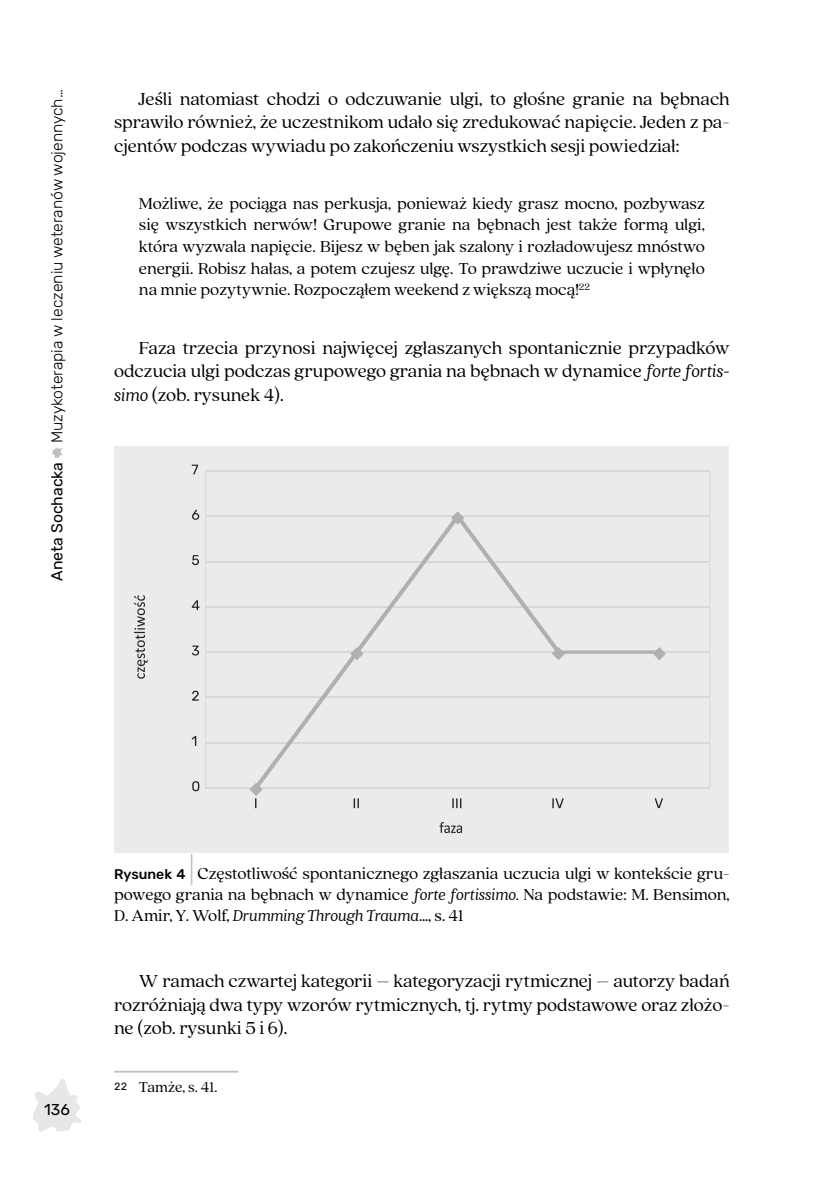
<style>
.page{position:relative;width:819px;height:1181px;background:#fff}
.page>*{position:absolute;margin:0;border:0;box-sizing:border-box;transform-origin:0 0}
.t1{font:19.25px/23.4px "Quincy CF";color:#000;text-align:justify}
.t2{font:17.5px/21.7px "Quincy CF";color:#000;text-align:justify}
.t3{font:300 15.75px "Rubik";color:#000}
.t4{font:15.75px "Quincy CF";color:#000}
.t5{font:15.75px "Rubik";color:#000}
.s1{font-weight:400}
.s2{font-style:italic}
.s3{font-family:"Rubik";font-weight:500;font-size:14px}
.s4{font-family:"Rubik";font-weight:500;font-size:28px;color:#bcbec0}
.s5{font-family:"Rubik";font-size:10.5px}
</style>
<div class="page">
<svg style="left:52px;top:447px;width:10px;height:11px"></svg>
<svg style="left:33px;top:1078px;width:48px;height:54px"></svg>
<hr style="left:114px;top:1071px;width:124px;height:1px;background:#bcbec0">
<div style="left:114px;top:446px;width:614px;height:407px;background:#ebebeb"></div>
<svg style="left:205px;top:471px;width:505px;height:317px"></svg>
<hr style="left:206px;top:742px;width:503px;height:1px;background:#d8d8d8">
<hr style="left:206px;top:697px;width:503px;height:1px;background:#d8d8d8">
<hr style="left:206px;top:651px;width:503px;height:2px;background:#d8d8d8">
<hr style="left:206px;top:606px;width:503px;height:1px;background:#d8d8d8">
<hr style="left:206px;top:561px;width:503px;height:1px;background:#d8d8d8">
<hr style="left:206px;top:516px;width:503px;height:1px;background:#d8d8d8">
<hr style="left:206px;top:470px;width:503px;height:2px;background:#d8d8d8">
<hr style="left:206px;top:787px;width:503px;height:1px;background:#d8d8d8">
<svg style="left:250px;top:512px;width:415px;height:296px"></svg>
<svg style="left:192px;top:781px;width:7px;height:10px"></svg>
<svg style="left:192px;top:736px;width:4px;height:10px"></svg>
<svg style="left:192px;top:690px;width:7px;height:10px"></svg>
<svg style="left:192px;top:645px;width:7px;height:10px"></svg>
<svg style="left:192px;top:600px;width:7px;height:10px"></svg>
<svg style="left:192px;top:555px;width:7px;height:10px"></svg>
<svg style="left:192px;top:510px;width:7px;height:10px"></svg>
<svg style="left:192px;top:464px;width:6px;height:10px"></svg>
<svg style="left:439px;top:822px;width:23px;height:11px"></svg>
<svg style="left:134px;top:595px;width:14px;height:83px"></svg>
<p class="t3" style="left:46px;top:581px;width:493px;rotate:-90deg"><span class="s1">Aneta Sochacka</span> Muzykoterapia w leczeniu weteranów wojennych…</p>
<p class="t1" style="left:114px;top:86px;width:617px;text-indent:25px">Jeśli natomiast chodzi o odczuwanie ulgi, to głośne granie na bębnach sprawiło również, że uczestnikom udało się zredukować napięcie. Jeden z pa&shy;cjentów podczas wywiadu po zakończeniu wszystkich sesji powiedział:</p>
<p class="t2" style="left:139px;top:191px;width:567px">Możliwe, że pociąga nas perkusja, ponieważ kiedy grasz mocno, pozbywasz się wszystkich nerwów! Grupowe granie na bębnach jest także formą ulgi, która wyzwala napięcie. Bijesz w bęben jak szalony i rozładowujesz mnóstwo energii. Robisz hałas, a potem czujesz ulgę. To prawdziwe uczucie i wpłynęło na mnie pozytywnie. Rozpocząłem weekend z większą mocą!<sup>22</sup></p>
<p class="t1" style="left:114px;top:335px;width:617px;text-indent:25px">Faza trzecia przynosi najwięcej zgłaszanych spontanicznie przypadków odczucia ulgi podczas grupowego grania na bębnach w dynamice <span class="s2">forte fortis&shy;simo</span> (zob. rysunek 4).</p>
<p class="t5" style="left:44px;top:1097px;width:27px">136</p>
<p class="t2" style="left:114px;top:861px;width:617px;line-height:21px"><span class="s3">Rysunek 4</span> <span class="s4">|</span> Częstotliwość spontanicznego zgłaszania uczucia ulgi w kontekście gru&shy;powego grania na bębnach w dynamice <span class="s2">forte fortissimo.</span> Na podstawie: M. Bensimon, D. Amir, Y. Wolf, <span class="s2">Drumming Through Trauma</span>…, s. 41</p>
<p class="t1" style="left:114px;top:968px;width:617px;text-indent:25px">W ramach czwartej kategorii – kategoryzacji rytmicznej – autorzy badań rozróżniają dwa typy wzorów rytmicznych, tj. rytmy podstawowe oraz złożo&shy;ne (zob. rysunki 5 i 6).</p>
<p class="t4" style="left:114px;top:1075px;width:105px"><span class="s5">22</span> Tamże, s. 41.</p>
</div>
